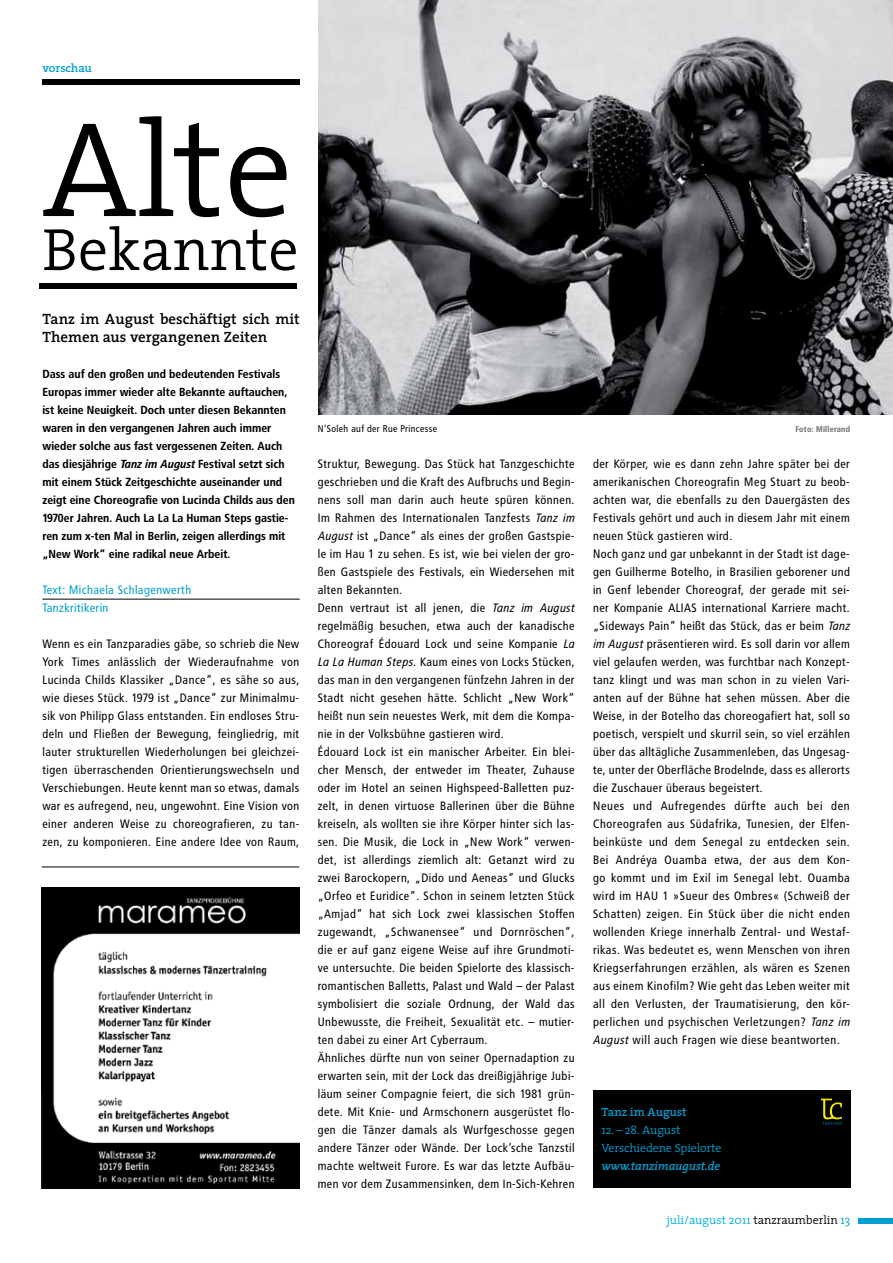
<style>
.page{position:relative;width:893px;height:1263px;background:#fff}
.page>*{position:absolute;margin:0;border:0;box-sizing:border-box;transform-origin:0 0}
.t1{font:300 136.5px "The Serif";color:#000}
.t2{font:300 60px "The Serif";color:#000}
.t3{font:600 15px/18px "The Serif";color:#000}
.t4{font:12.15px/18px "Transit Print OT";color:#000}
.t5{font:12.15px/18px "Transit Print OT";color:#009ed1}
.t6{font:300 12px/18px "The Serif";letter-spacing:-.01em;color:#009ed1}
.t7{font:300 12px "The Serif";color:#00ade4}
.t8{font:600 12px "The Serif";letter-spacing:-.01em;color:#009ed1}
.t9{font:italic 600 12px "The Serif";letter-spacing:-.01em;color:#009ed1}
.t10{font:11.7px/18px "Transit Print OT Bld";letter-spacing:-.02em;color:#000}
.t11{font:9.75px "Transit Print OT";color:#000}
.t12{font:8.25px "Transit Print OT Bld";color:#6d6e71}
.s1{font-family:"Transit Print OT Bld Ita"}
.s2{font-style:italic}
.s3{color:#000}
.s4{color:#009ed1}
</style>
<div class="page">
<div style="left:858px;top:1218px;width:35px;height:6px;background:#009ed1"></div>
<hr style="left:42px;top:599px;width:258px;height:1px;background:#000">
<div style="left:40px;top:284px;width:257px;height:5px;background:#000"></div>
<div style="left:42px;top:79px;width:258px;height:6px;background:#000"></div>
<div style="left:593px;top:1090px;width:257px;height:98px;background:#000"></div>
<svg style="left:821px;top:1099px;width:21px;height:25px"></svg>
<img style="left:318px;top:0;width:575px;height:414px">
<img style="left:42px;top:887px;width:258px;height:301px">
<hr style="left:42px;top:867px;width:257px;height:1px;background:#000">
<p class="t8" style="left:42px;top:58px;width:51px">vorschau</p>
<h1 class="t1" style="left:42px;top:57px;width:252px">Alte</h1>
<h2 class="t2" style="left:42px;top:200px;width:258px">Bekannte</h2>
<p class="t3" style="left:42px;top:310px;width:259px">Tanz im August beschäftigt sich mit<br>Themen aus vergangenen Zeiten</p>
<p class="t10" style="left:42px;top:365px;width:254px">Dass auf den großen und bedeutenden Festivals Europas immer wieder alte Bekannte auftauchen, ist keine Neuigkeit. Doch unter diesen Bekannten waren in den vergangenen Jahren auch immer wieder solche aus fast vergessenen Zeiten. Auch das diesjährige <span class="s1">Tanz im August</span> Festival setzt sich mit einem Stück Zeitgeschichte auseinander und zeigt eine Choreografie von Lucinda Childs aus den 1970er Jahren. Auch La La La Human Steps gastie&shy;ren zum x-ten Mal in Berlin, zeigen allerdings mit „New Work“ eine radikal neue Arbeit.</p>
<p class="t5" style="left:42px;top:581px;width:151px">Text: Michaela Schlagenwerth<br>Tanzkritikerin</p>
<p class="t4" style="left:42px;top:635px;width:259px;text-align:justify">Wenn es ein Tanzparadies gäbe, so schrieb die New York Times anlässlich der Wiederaufnahme von Lucinda Childs Klassiker „Dance“, es sähe so aus, wie dieses Stück. 1979 ist „Dance“ zur Minimalmu&shy;sik von Philipp Glass entstanden. Ein endloses Stru&shy;deln und Fließen der Bewegung, feingliedrig, mit lauter strukturellen Wiederholungen bei gleichzei&shy;tigen überraschenden Orientierungswechseln und Verschiebungen. Heute kennt man so etwas, damals war es aufregend, neu, ungewohnt. Eine Vision von einer anderen Weise zu choreografieren, zu tan&shy;zen, zu komponieren. Eine andere Idee von Raum,</p>
<p class="t11" style="left:318px;top:423px;width:121px">N’Soleh auf der Rue Princesse</p>
<p class="t12" style="left:795px;top:424px;width:56px">Foto: Millerand</p>
<p class="t4" style="left:318px;top:455px;width:259px">Struktur, Bewegung. Das Stück hat Tanzgeschichte geschrieben und die Kraft des Aufbruchs und Begin&shy;nens soll man darin auch heute spüren können.<br>Im Rahmen des Internationalen Tanzfests <span class="s2">Tanz im August</span> ist „Dance“ als eines der großen Gastspie&shy;le im Hau 1 zu sehen. Es ist, wie bei vielen der gro&shy;ßen Gastspiele des Festivals, ein Wiedersehen mit alten Bekannten.<br>Denn vertraut ist all jenen, die <span class="s2">Tanz im August </span>regelmäßig besuchen, etwa auch der kanadische Choreograf Édouard Lock und seine Kompanie <span class="s2">La La La Human Steps.</span> Kaum eines von Locks Stücken, das man in den vergangenen fünfzehn Jahren in der Stadt nicht gesehen hätte. Schlicht „New Work“ heißt nun sein neuestes Werk, mit dem die Kompa&shy;nie in der Volksbühne gastieren wird.<br>Édouard Lock ist ein manischer Arbeiter. Ein blei&shy;cher Mensch, der entweder im Theater, Zuhause oder im Hotel an seinen Highspeed-Balletten puz&shy;zelt, in denen virtuose Ballerinen über die Bühne kreiseln, als wollten sie ihre Körper hinter sich las&shy;sen. Die Musik, die Lock in „New Work“ verwen&shy;det, ist allerdings ziemlich alt: Getanzt wird zu zwei Barockopern, „Dido und Aeneas“ und Glucks „Orfeo et Euridice“. Schon in seinem letzten Stück „Amjad“ hat sich Lock zwei klassischen Stoffen zugewandt, „Schwanensee“ und Dornröschen“, die er auf ganz eigene Weise auf ihre Grundmoti&shy;ve untersuchte. Die beiden Spielorte des klassisch&shy;romantischen Balletts, Palast und Wald – der Palast symbolisiert die soziale Ordnung, der Wald das Unbewusste, die Freiheit, Sexualität etc. – mutier&shy;ten dabei zu einer Art Cyberraum.<br>Ähnliches dürfte nun von seiner Opernadaption zu erwarten sein, mit der Lock das dreißigjährige Jubi&shy;läum seiner Compagnie feiert, die sich 1981 grün&shy;dete. Mit Knie- und Armschonern ausgerüstet flo&shy;gen die Tänzer damals als Wurfgeschosse gegen andere Tänzer oder Wände. Der Lock’sche Tanzstil machte weltweit Furore. Es war das letzte Aufbäu&shy;men vor dem Zusammensinken, dem In-Sich-Kehren</p>
<p class="t4" style="left:593px;top:455px;width:259px">der Körper, wie es dann zehn Jahre später bei der amerikanischen Choreografin Meg Stuart zu beob&shy;achten war, die ebenfalls zu den Dauergästen des Festivals gehört und auch in diesem Jahr mit einem neuen Stück gastieren wird.<br>Noch ganz und gar unbekannt in der Stadt ist dage&shy;gen Guilherme Botelho, in Brasilien geborener und in Genf lebender Choreograf, der gerade mit sei&shy;ner Kompanie ALIAS international Karriere macht. „Sideways Pain“ heißt das Stück, das er beim <span class="s2">Tanz im August</span> präsentieren wird. Es soll darin vor allem viel gelaufen werden, was furchtbar nach Konzept&shy;tanz klingt und was man schon in zu vielen Vari&shy;anten auf der Bühne hat sehen müssen. Aber die Weise, in der Botelho das choreogafiert hat, soll so poetisch, verspielt und skurril sein, so viel erzählen über das alltägliche Zusammenleben, das Ungesag&shy;te, unter der Oberfläche Brodelnde, dass es allerorts die Zuschauer überaus begeistert.<br>Neues und Aufregendes dürfte auch bei den Choreografen aus Südafrika, Tunesien, der Elfen&shy;beinküste und dem Senegal zu entdecken sein.<br>Bei Andréya Ouamba etwa, der aus dem Kon&shy;go kommt und im Exil im Senegal lebt. Ouamba wird im Hau 1 »Sueur des Ombres« (Schweiß der Schatten) zeigen. Ein Stück über die nicht enden wollenden Kriege innerhalb Zentral- und Westaf&shy;rikas. Was bedeutet es, wenn Menschen von ihren Kriegserfahrungen erzählen, als wären es Szenen aus einem Kinofilm? Wie geht das Leben weiter mit all den Verlusten, der Traumatisierung, den kör&shy;perlichen und psychischen Verletzungen? <span class="s2">Tanz im August</span> will auch Fragen wie diese beantworten.</p>
<p class="t8" style="left:602px;top:1102px;width:87px">Tanz im August</p>
<p class="t6" style="left:602px;top:1121px;width:121px">12. – 28. August<br>Verschiedene Spielorte</p>
<p class="t9" style="left:602px;top:1156px;width:120px">www.tanzimaugust.de</p>
<p class="t7" style="left:666px;top:1210px;width:186px">juli/august 2011 <span class="s3">tanzraumberlin</span> <span class="s4">13</span></p>
</div>
